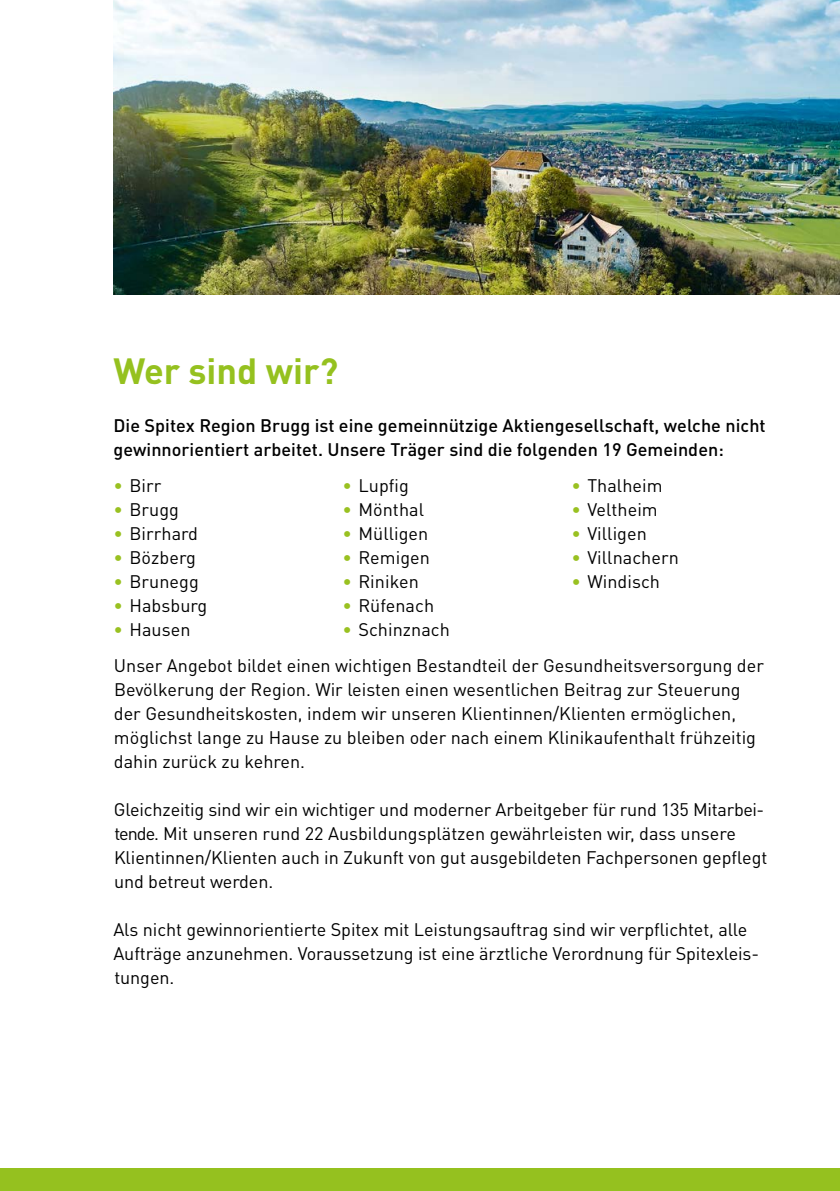
<style>
.page{position:relative;width:840px;height:1191px;background:#fff}
.page>*{position:absolute;margin:0;border:0;box-sizing:border-box;transform-origin:0 0}
.t1{font:700 36px "DIN Pro";color:#95c11f}
.t2{font:18px/24px "DIN Pro";color:#000}
.t3{font:500 18px/24px "DIN Pro";letter-spacing:.005em;color:#000}
.s1{color:#99c121}
</style>
<div class="page">
<div style="left:0;top:1168px;width:839px;height:23px;background:#95c11f"></div>
<img style="left:113px;top:0;width:725px;height:295px">
<h1 class="t1" style="left:113px;top:347px;width:226px">Wer sind wir?</h1>
<p class="t3" style="left:113px;top:413px;width:653px">Die Spitex Region Brugg ist eine gemeinnützige Aktiengesellschaft, welche nicht gewinnorientiert arbeitet. Unsere Träger sind die folgenden 19 Gemeinden:</p>
<p class="t2" style="left:113px;top:473px;width:49px"><span class="s1">•</span> Birr</p>
<p class="t2" style="left:113px;top:497px;width:67px"><span class="s1">•</span> Brugg</p>
<p class="t2" style="left:113px;top:521px;width:86px"><span class="s1">•</span> Birrhard</p>
<p class="t2" style="left:113px;top:545px;width:84px"><span class="s1">•</span> Bözberg</p>
<p class="t2" style="left:113px;top:569px;width:87px"><span class="s1">•</span> Brunegg</p>
<p class="t2" style="left:113px;top:593px;width:95px"><span class="s1">•</span> Habsburg</p>
<p class="t2" style="left:113px;top:617px;width:78px"><span class="s1">•</span> Hausen</p>
<p class="t2" style="left:342px;top:473px;width:68px"><span class="s1">•</span> Lupfig</p>
<p class="t2" style="left:342px;top:497px;width:83px"><span class="s1">•</span> Mönthal</p>
<p class="t2" style="left:342px;top:521px;width:87px"><span class="s1">•</span> Mülligen</p>
<p class="t2" style="left:342px;top:545px;width:89px"><span class="s1">•</span> Remigen</p>
<p class="t2" style="left:342px;top:569px;width:78px"><span class="s1">•</span> Riniken</p>
<p class="t2" style="left:342px;top:593px;width:93px"><span class="s1">•</span> Rüfenach</p>
<p class="t2" style="left:342px;top:617px;width:109px"><span class="s1">•</span> Schinznach</p>
<p class="t2" style="left:571px;top:473px;width:93px"><span class="s1">•</span> Thalheim</p>
<p class="t2" style="left:571px;top:497px;width:88px"><span class="s1">•</span> Veltheim</p>
<p class="t2" style="left:571px;top:521px;width:77px"><span class="s1">•</span> Villigen</p>
<p class="t2" style="left:571px;top:545px;width:109px"><span class="s1">•</span> Villnachern</p>
<p class="t2" style="left:571px;top:569px;width:90px"><span class="s1">•</span> Windisch</p>
<p class="t2" style="left:114px;top:653px;width:651px">Unser Angebot bildet einen wichtigen Bestandteil der Gesundheitsversorgung der Bevölkerung der Region. Wir leisten einen wesentlichen Beitrag zur Steuerung der Gesundheitskosten, indem wir unseren Klientinnen/Klienten ermöglichen, möglichst lange zu Hause zu bleiben oder nach einem Klinikaufenthalt frühzeitig dahin zurück zu kehren.</p>
<p class="t2" style="left:114px;top:797px;width:654px">Gleichzeitig sind wir ein wichtiger und moderner Arbeitgeber für rund 135 Mitarbei&shy;tende. Mit unseren rund 22 Ausbildungsplätzen gewährleisten wir, dass unsere Klientinnen/Klienten auch in Zukunft von gut ausgebildeten Fachpersonen gepflegt und betreut werden.</p>
<p class="t2" style="left:113px;top:917px;width:647px">Als nicht gewinnorientierte Spitex mit Leistungsauftrag sind wir verpflichtet, alle<br>Aufträge anzunehmen. Voraussetzung ist eine ärztliche Verordnung für Spitexleis&shy;tungen.</p>
</div>
